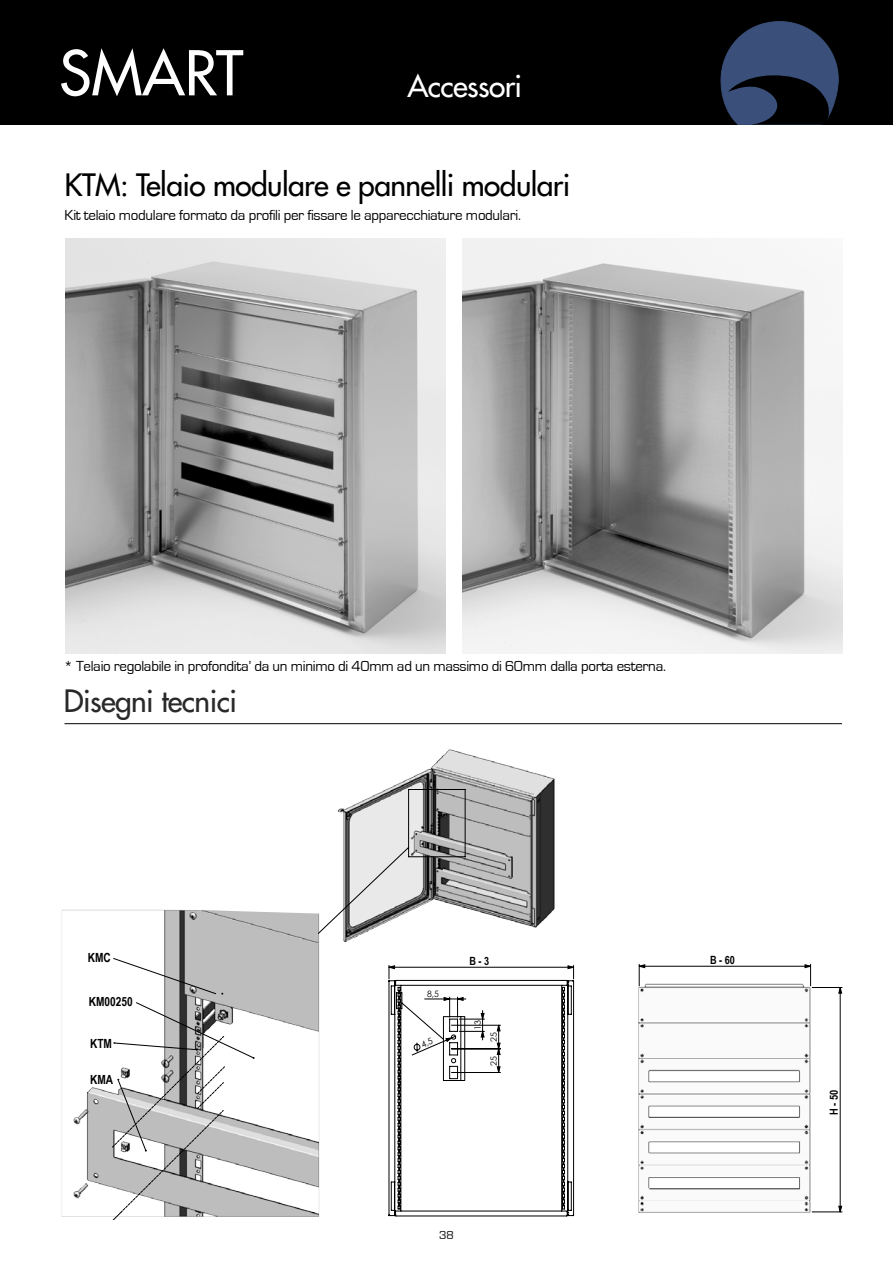
<style>
.page{position:relative;width:893px;height:1263px;background:#fff}
.page>*{position:absolute;margin:0;border:0;box-sizing:border-box;transform-origin:0 0}
.t1{font:60px "Futura";color:#fff}
.t2{font:30px "Futura";letter-spacing:-.02em;color:#000}
.t3{font:30px "Futura";letter-spacing:-.02em;color:#292929}
.t4{font:30px "Futura";letter-spacing:-.02em;color:#fff}
.t5{font:15px "Eurostile";letter-spacing:-.02em;color:#000}
.t6{font:700 12.6px "Arial Narrow";color:#000}
.t7{font:12px "Eurostile";color:#000}
.t8{font:700 11.4px "Arial Narrow";color:#000}
.t9{font:700 11.1px "Arial Narrow";color:#000}
.t10{font:8.85px "Century Gothic";color:#000}
.t11{font:8.7px "Century Gothic";color:#000}
</style>
<div class="page">
<div style="left:0;top:0;width:893px;height:124px;background:#000"></div>
<svg style="left:721px;top:21px;width:118px;height:103px"></svg>
<img style="left:66px;top:238px;width:380px;height:415px">
<hr style="left:65px;top:723px;width:777px;height:1px;background:#000">
<img style="left:462px;top:238px;width:380px;height:415px">
<img style="left:354px;top:749px;width:201px;height:189px">
<img style="left:61px;top:909px;width:293px;height:308px">
<img style="left:638px;top:973px;width:182px;height:240px">
<svg style="left:318px;top:789px;width:147px;height:145px"></svg>
<hr style="left:812px;top:987px;width:30px;height:1px;background:#000">
<hr style="left:812px;top:1211px;width:30px;height:1px;background:#000">
<svg style="left:112px;top:958px;width:143px;height:261px"></svg>
<svg style="left:639px;top:964px;width:172px;height:22px"></svg>
<svg style="left:838px;top:988px;width:4px;height:224px"></svg>
<svg style="left:388px;top:965px;width:186px;height:251px"></svg>
<h1 class="t1" style="left:59px;top:34px;width:186px">SMART</h1>
<h2 class="t4" style="left:407px;top:67px;width:116px">Accessori</h2>
<h2 class="t2" style="left:65px;top:165px;width:507px">KTM: Telaio modulare e pannelli modulari</h2>
<p class="t5" style="left:65px;top:207px;width:458px">Kit telaio modulare formato da profili per fissare le apparecchiature modulari.</p>
<p class="t5" style="left:64px;top:658px;width:604px">* Telaio regolabile in profondita’ da un minimo di 40mm ad un massimo di 60mm dalla porta esterna.</p>
<h2 class="t3" style="left:64px;top:682px;width:175px">Disegni tecnici</h2>
<p class="t6" style="left:88px;top:950px;width:25px">KMC</p>
<p class="t6" style="left:89px;top:994px;width:45px">KM00250</p>
<p class="t6" style="left:90px;top:1036px;width:23px">KTM</p>
<p class="t6" style="left:90px;top:1072px;width:25px">KMA</p>
<p class="t10" style="left:427px;top:988px;width:13px">8,5</p>
<p class="t8" style="left:469px;top:954px;width:21px">B - 3</p>
<p class="t11" style="left:472px;top:1030px;width:11px;rotate:-90deg">13</p>
<p class="t11" style="left:488px;top:1042px;width:11px;rotate:-90deg">25</p>
<p class="t11" style="left:488px;top:1065px;width:11px;rotate:-90deg">25</p>
<p class="t7" style="left:439px;top:1229px;width:16px">38</p>
<p class="t8" style="left:710px;top:953px;width:26px">B - 60</p>
<p class="t9" style="left:827px;top:1115px;width:27px;rotate:-90deg">H - 50</p>
</div>
